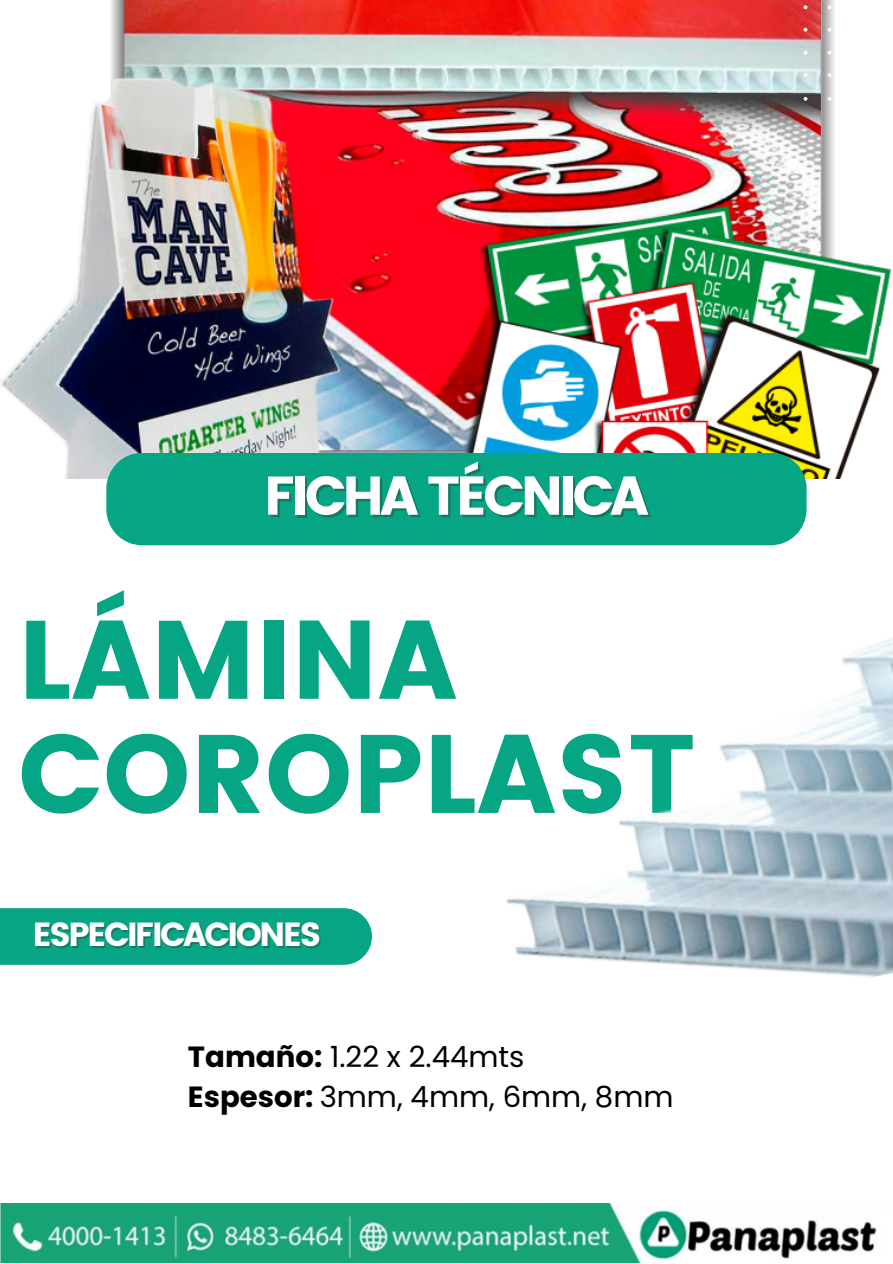
<style>
.page{position:relative;width:893px;height:1264px;background:#fff}
.page>*{position:absolute;margin:0;border:0;box-sizing:border-box;transform-origin:0 0}
.t1{font:111.15px/114.1px "Poppins";color:#06a684}
.t2{font:54.45px "Poppins";letter-spacing:-.075em;color:#fff}
.t3{font:33.3px "Poppins";letter-spacing:-.075em;color:#fff}
.t4{font:29.25px "Poppins";color:#000}
.s1{font-weight:700}
</style>
<div class="page">
<img style="left:0;top:0;width:891px;height:479px">
<div style="left:106px;top:453px;width:700px;height:92px;background:#06a684;border-radius:36px"></div>
<svg style="left:803px;top:5px;width:4px;height:4px"></svg>
<svg style="left:827px;top:5px;width:4px;height:4px"></svg>
<svg style="left:851px;top:5px;width:4px;height:4px"></svg>
<svg style="left:875px;top:5px;width:4px;height:4px"></svg>
<svg style="left:803px;top:28px;width:4px;height:4px"></svg>
<svg style="left:827px;top:28px;width:4px;height:4px"></svg>
<svg style="left:851px;top:28px;width:4px;height:4px"></svg>
<svg style="left:875px;top:28px;width:4px;height:4px"></svg>
<svg style="left:803px;top:51px;width:4px;height:4px"></svg>
<svg style="left:827px;top:51px;width:4px;height:4px"></svg>
<svg style="left:851px;top:51px;width:4px;height:4px"></svg>
<svg style="left:875px;top:51px;width:4px;height:4px"></svg>
<svg style="left:803px;top:73px;width:4px;height:4px"></svg>
<svg style="left:827px;top:73px;width:4px;height:4px"></svg>
<svg style="left:851px;top:73px;width:4px;height:4px"></svg>
<svg style="left:875px;top:73px;width:4px;height:4px"></svg>
<svg style="left:803px;top:97px;width:4px;height:4px"></svg>
<svg style="left:827px;top:97px;width:4px;height:4px"></svg>
<svg style="left:851px;top:97px;width:4px;height:4px"></svg>
<svg style="left:875px;top:97px;width:4px;height:4px"></svg>
<img style="left:0;top:1203px;width:877px;height:59px">
<img style="left:436px;top:479px;width:456px;height:498px">
<div style="left:0;top:908px;width:372px;height:56px;background:#06a684"></div>
<p class="t2" style="left:264px;top:464px;width:386px">FICHA TÉCNICA</p>
<p class="t1" style="left:18px;top:603px;width:679px">LÁMINA<br>COROPLAST</p>
<p class="t3" style="left:33px;top:915px;width:290px">ESPECIFICACIONES</p>
<p class="t4" style="left:188px;top:1035px;width:338px"><span class="s1">Tamaño:</span> 1.22 x 2.44mts</p>
<p class="t4" style="left:188px;top:1075px;width:487px"><span class="s1">Espesor:</span> 3mm, 4mm, 6mm, 8mm</p>
</div>
